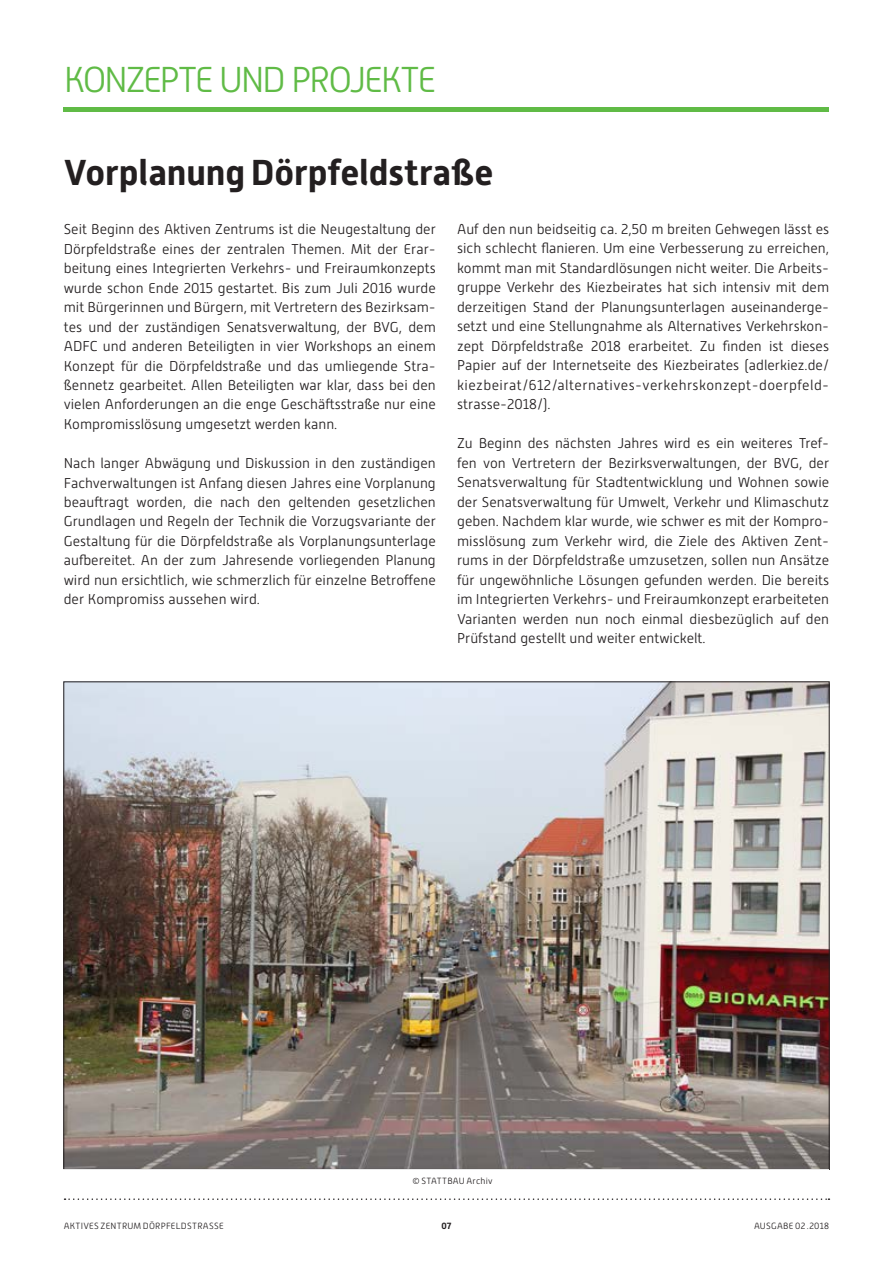
<style>
.page{position:relative;width:893px;height:1263px;background:#fff}
.page>*{position:absolute;margin:0;border:0;box-sizing:border-box;transform-origin:0 0}
.Überschrift{font:700 36px "Alwyn New";color:#231f20}
.Bereiche{font:300 36px "Alwyn New";letter-spacing:-.065em;color:#60bb46}
.t1{font:300 14.25px/19.5px "Alwyn New";color:#231f20;text-align:justify}
.t2{font:300 9px "Alwyn New";letter-spacing:.03em;color:#231f20}
.t3{font:700 9px "Alwyn New";color:#231f20}
</style>
<div class="page">
<svg style="left:65px;top:1198px;width:764px;height:2px"></svg>
<hr style="left:64px;top:108px;width:765px;height:4px;background:#60bb46">
<img style="left:65px;top:683px;width:763px;height:485px">
<p class="Bereiche" style="left:64px;top:59px;width:374px">KONZEPTE UND PROJEKTE</p>
<p class="Überschrift" style="left:64px;top:152px;width:431px">Vorplanung Dörpfeldstraße</p>
<p class="t1" style="left:64px;top:219px;width:374px">Seit Beginn des Aktiven Zentrums ist die Neugestaltung der Dörpfeldstraße eines der zentralen Themen. Mit der Erar&shy;beitung eines Integrierten Verkehrs- und Freiraumkonzepts wurde schon Ende 2015 gestartet. Bis zum Juli 2016 wurde mit Bürgerinnen und Bürgern, mit Vertretern des Bezirksam&shy;tes und der zuständigen Senatsverwaltung, der BVG, dem ADFC und anderen Beteiligten in vier Workshops an einem Konzept für die Dörpfeldstraße und das umliegende Stra&shy;ßennetz gearbeitet. Allen Beteiligten war klar, dass bei den vielen Anforderungen an die enge Geschäftsstraße nur eine Kompromisslösung umgesetzt werden kann.</p>
<p class="t1" style="left:64px;top:453px;width:374px">Nach langer Abwägung und Diskussion in den zuständigen Fachverwaltungen ist Anfang diesen Jahres eine Vorplanung beauftragt worden, die nach den geltenden gesetzlichen Grundlagen und Regeln der Technik die Vorzugsvariante der Gestaltung für die Dörpfeldstraße als Vorplanungsunterlage aufbereitet. An der zum Jahresende vorliegenden Planung wird nun ersichtlich, wie schmerzlich für einzelne Betroffene der Kompromiss aussehen wird.</p>
<p class="t1" style="left:457px;top:219px;width:374px">Auf den nun beidseitig ca. 2,50 m breiten Gehwegen lässt es sich schlecht flanieren. Um eine Verbesserung zu erreichen, kommt man mit Standardlösungen nicht weiter. Die Arbeits&shy;gruppe Verkehr des Kiezbeirates hat sich intensiv mit dem derzeitigen Stand der Planungsunterlagen auseinanderge&shy;setzt und eine Stellungnahme als Alternatives Verkehrskon&shy;zept Dörpfeldstraße 2018 erarbeitet. Zu finden ist dieses Papier auf der Internetseite des Kiezbeirates (adlerkiez.de/ kiezbeirat/612/alternatives-verkehrskonzept-doerpfeld&shy;strasse-2018/).</p>
<p class="t1" style="left:457px;top:434px;width:374px">Zu Beginn des nächsten Jahres wird es ein weiteres Tref&shy;fen von Vertretern der Bezirksverwaltungen, der BVG, der Senatsverwaltung für Stadtentwicklung und Wohnen sowie der Senatsverwaltung für Umwelt, Verkehr und Klimaschutz geben. Nachdem klar wurde, wie schwer es mit der Kompro&shy;misslösung zum Verkehr wird, die Ziele des Aktiven Zent&shy;rums in der Dörpfeldstraße umzusetzen, sollen nun Ansätze für ungewöhnliche Lösungen gefunden werden. Die bereits im Integrierten Verkehrs- und Freiraumkonzept erarbeiteten Varianten werden nun noch einmal diesbezüglich auf den Prüfstand gestellt und weiter entwickelt.</p>
<p class="t2" style="left:413px;top:1176px;width:82px">© STATTBAU Archiv</p>
<p class="t2" style="left:64px;top:1220px;width:162px">AKTIVES ZENTRUM DÖRPFELDSTRASSE</p>
<p class="t3" style="left:441px;top:1220px;width:12px">07</p>
<p class="t2" style="left:754px;top:1220px;width:77px">AUSGABE 02 .2018</p>
</div>
